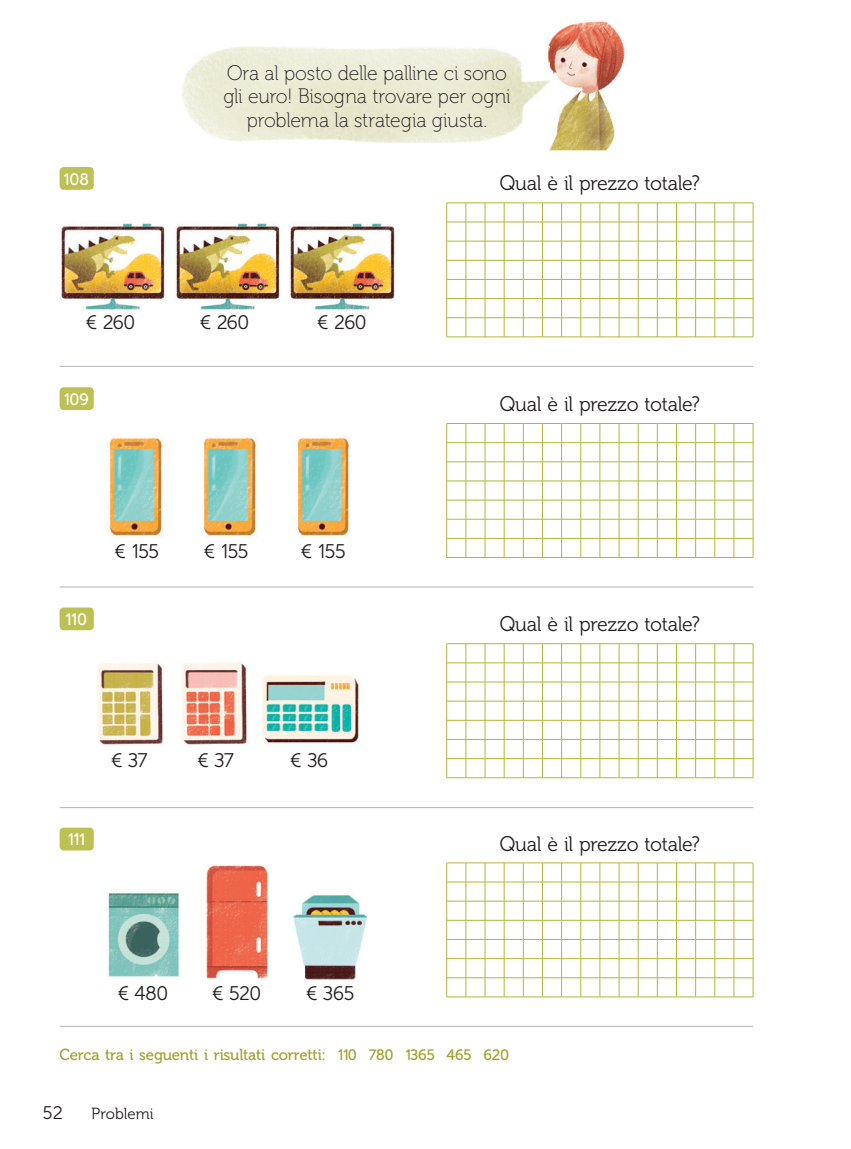
<style>
.page{position:relative;width:851px;height:1149px;background:#fff}
.page>*{position:absolute;margin:0;border:0;box-sizing:border-box;transform-origin:0 0}
.t1{font:19.5px "Museo Analogico 300";letter-spacing:-.02em;color:#231f20}
.t2{font:19.5px/23.4px "Museo Analogico 100";letter-spacing:-.01em;color:#231f20;text-align:center}
.t3{font:18px "Museo Analogico 300";color:#231f20}
.t4{font:16.5px "Museo Analogico 500";letter-spacing:-.01em;color:#fff}
.t5{font:15px "Museo Analogico 500";letter-spacing:-.015em;color:#9ea32d}
.t6{font:15px "Museo Analogico 300";color:#231f20}
</style>
<div class="page">
<img style="left:183px;top:47px;width:329px;height:95px">
<hr style="left:60px;top:366px;width:693px;height:1px;background:#b2b3b7">
<hr style="left:60px;top:586px;width:693px;height:1px;background:#b2b3b7">
<hr style="left:60px;top:1025px;width:693px;height:1px;background:#b2b3b7">
<hr style="left:60px;top:807px;width:693px;height:1px;background:#b2b3b7">
<svg style="left:446px;top:202px;width:307px;height:135px"></svg>
<svg style="left:446px;top:423px;width:307px;height:135px"></svg>
<svg style="left:446px;top:643px;width:307px;height:135px"></svg>
<svg style="left:446px;top:862px;width:307px;height:135px"></svg>
<img style="left:182px;top:662px;width:65px;height:83px">
<img style="left:97px;top:663px;width:66px;height:82px">
<img style="left:108px;top:893px;width:71px;height:84px">
<img style="left:293px;top:895px;width:75px;height:85px">
<img style="left:206px;top:865px;width:62px;height:113px">
<img style="left:512px;top:21px;width:113px;height:130px">
<img style="left:61px;top:223px;width:104px;height:87px">
<img style="left:176px;top:223px;width:104px;height:87px">
<img style="left:290px;top:223px;width:105px;height:87px">
<img style="left:109px;top:437px;width:54px;height:100px">
<img style="left:203px;top:437px;width:54px;height:100px">
<img style="left:297px;top:437px;width:53px;height:99px">
<img style="left:262px;top:675px;width:97px;height:68px">
<div style="left:60px;top:167px;width:34px;height:23px;background:#bdc153;border-radius:4px"></div>
<div style="left:60px;top:387px;width:34px;height:23px;background:#bdc153;border-radius:4px"></div>
<div style="left:60px;top:607px;width:34px;height:23px;background:#bdc153;border-radius:4px"></div>
<div style="left:60px;top:827px;width:34px;height:23px;background:#bdc153;border-radius:4px"></div>
<p class="t2" style="left:223px;top:62px;width:289px">Ora al posto delle palline ci sono gli euro! Bisogna trovare per ogni problema la strategia giusta.</p>
<p class="t4" style="left:63px;top:169px;width:27px">108</p>
<p class="t1" style="left:499px;top:172px;width:201px">Qual è il prezzo totale?</p>
<p class="t1" style="left:86px;top:311px;width:51px">€ 260</p>
<p class="t1" style="left:200px;top:311px;width:51px">€ 260</p>
<p class="t1" style="left:317px;top:311px;width:51px">€ 260</p>
<p class="t4" style="left:63px;top:389px;width:27px">109</p>
<p class="t1" style="left:499px;top:393px;width:201px">Qual è il prezzo totale?</p>
<p class="t4" style="left:65px;top:609px;width:23px">110</p>
<p class="t1" style="left:114px;top:539px;width:46px">€ 155</p>
<p class="t1" style="left:204px;top:539px;width:46px">€ 155</p>
<p class="t1" style="left:301px;top:539px;width:46px">€ 155</p>
<p class="t1" style="left:499px;top:613px;width:201px">Qual è il prezzo totale?</p>
<p class="t4" style="left:67px;top:829px;width:19px">111</p>
<p class="t1" style="left:111px;top:748px;width:38px">€ 37</p>
<p class="t1" style="left:197px;top:748px;width:38px">€ 37</p>
<p class="t1" style="left:290px;top:748px;width:39px">€ 36</p>
<p class="t1" style="left:118px;top:981px;width:52px">€ 480</p>
<p class="t1" style="left:212px;top:981px;width:51px">€ 520</p>
<p class="t1" style="left:306px;top:981px;width:50px">€ 365</p>
<p class="t1" style="left:499px;top:832px;width:201px">Qual è il prezzo totale?</p>
<p class="t5" style="left:60px;top:1045px;width:451px">Cerca tra i seguenti i risultati corretti: 110 780 1365 465 620</p>
<p class="t3" style="left:43px;top:1101px;width:22px">52</p>
<p class="t6" style="left:91px;top:1104px;width:64px">Problemi</p>
</div>
